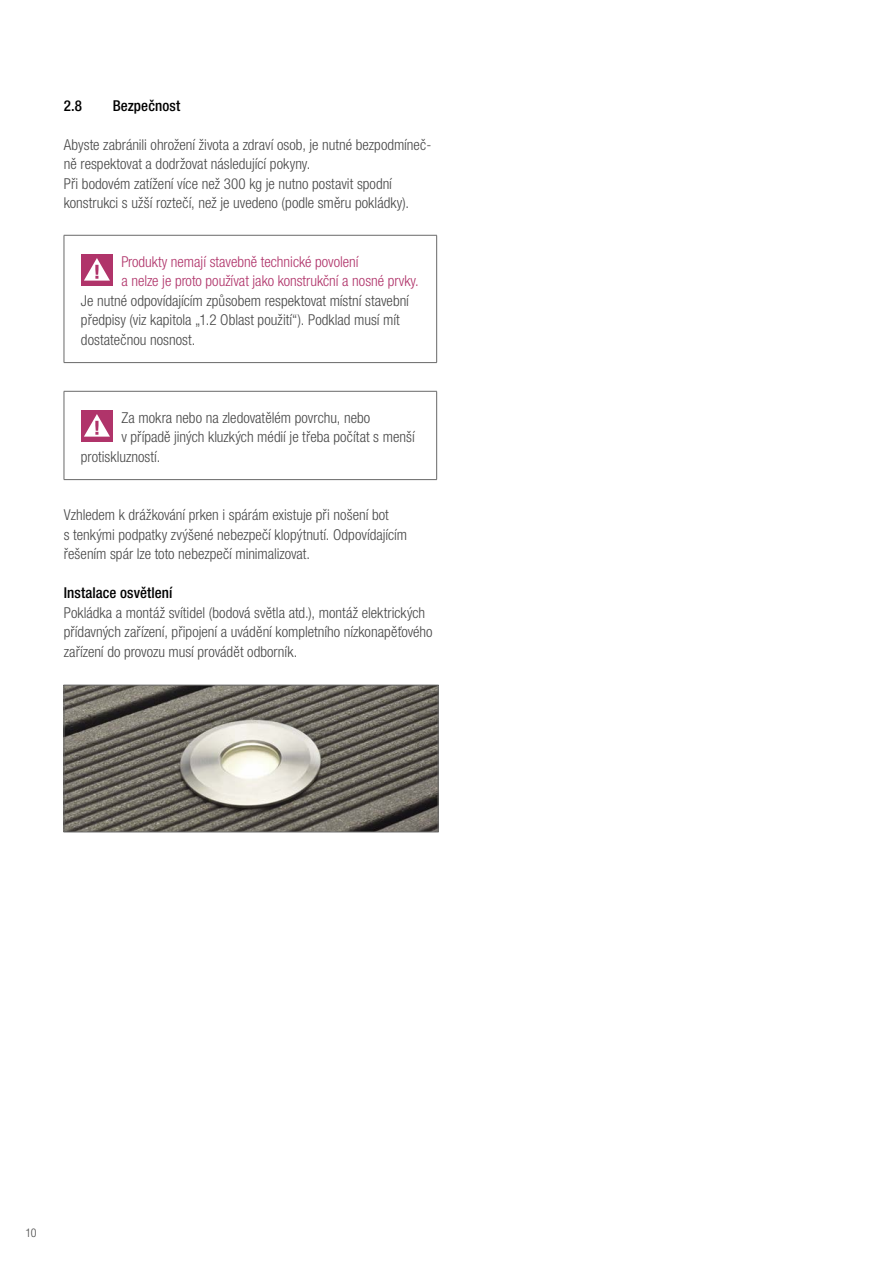
<style>
.page{position:relative;width:893px;height:1263px;background:#fff}
.page>*{position:absolute;margin:0;border:0;box-sizing:border-box;transform-origin:0 0}
.t1{font:300 condensed 15px/19.5px "Helvetica Neue LTW1 G";color:#484848}
.t2{font:300 condensed 15px/19.5px "Helvetica Neue LTW1 G";color:#b0346a}
.t3{font:500 condensed 15px "Helvetica Neue LTW1 G";letter-spacing:.005em;color:#000}
.t4{font:300 condensed 12px "Helvetica Neue LTW1 G";color:#484848}
</style>
<div class="page">
<hr style="left:64px;top:235px;width:373px;height:1px;background:#686868">
<hr style="left:64px;top:235px;width:1px;height:127px;background:#686868">
<hr style="left:436px;top:235px;width:1px;height:127px;background:#686868">
<hr style="left:64px;top:362px;width:373px;height:1px;background:#686868">
<div style="left:81px;top:254px;width:32px;height:32px;background:#b0346a"></div>
<svg style="left:84px;top:258px;width:26px;height:23px"></svg>
<hr style="left:64px;top:391px;width:373px;height:1px;background:#686868">
<hr style="left:64px;top:391px;width:1px;height:88px;background:#686868">
<hr style="left:436px;top:391px;width:1px;height:88px;background:#686868">
<hr style="left:64px;top:479px;width:373px;height:1px;background:#686868">
<div style="left:81px;top:410px;width:32px;height:32px;background:#b0346a"></div>
<svg style="left:84px;top:414px;width:26px;height:23px"></svg>
<img style="left:66px;top:687px;width:370px;height:143px">
<div style="left:64px;top:685px;width:374px;height:147px;border:1px solid #686868"></div>
<p class="t3" style="left:64px;top:96px;width:20px">2.8</p>
<p class="t3" style="left:113px;top:96px;width:69px">Bezpečnost</p>
<p class="t1" style="left:64px;top:135px;width:369px">Abyste zabránili ohrožení života a zdraví osob, je nutné bezpodmíneč&shy;ně respektovat a dodržovat následující pokyny.<br>Při bodovém zatížení více než 300 kg je nutno postavit spodní konstrukci s užší roztečí, než je uvedeno (podle směru pokládky).</p>
<p class="t2" style="left:121px;top:252px;width:299px">Produkty nemají stavebně technické povolení<br>a nelze je proto používat jako konstrukční a nosné prvky.</p>
<p class="t1" style="left:81px;top:291px;width:330px">Je nutné odpovídajícím způsobem respektovat místní stavební předpisy (viz kapitola „1.2 Oblast použití“). Podklad musí mít dostatečnou nosnost.</p>
<p class="t1" style="left:121px;top:408px;width:250px">Za mokra nebo na zledovatělém povrchu, nebo</p>
<p class="t1" style="left:121px;top:427px;width:295px">v případě jiných kluzkých médií je třeba počítat s menší</p>
<p class="t1" style="left:81px;top:447px;width:81px">protiskluzností.</p>
<p class="t1" style="left:64px;top:505px;width:345px">Vzhledem k drážkování prken i spárám existuje při nošení bot<br>s tenkými podpatky zvýšené nebezpečí klopýtnutí. Odpovídajícím řešením spár lze toto nebezpečí minimalizovat.</p>
<p class="t3" style="left:64px;top:584px;width:110px">Instalace osvětlení</p>
<p class="t1" style="left:64px;top:603px;width:370px">Pokládka a montáž svítidel (bodová světla atd.), montáž elektrických přídavných zařízení, připojení a uvádění kompletního nízkonapěťového zařízení do provozu musí provádět odborník.</p>
<p class="t4" style="left:26px;top:1226px;width:13px">10</p>
</div>
